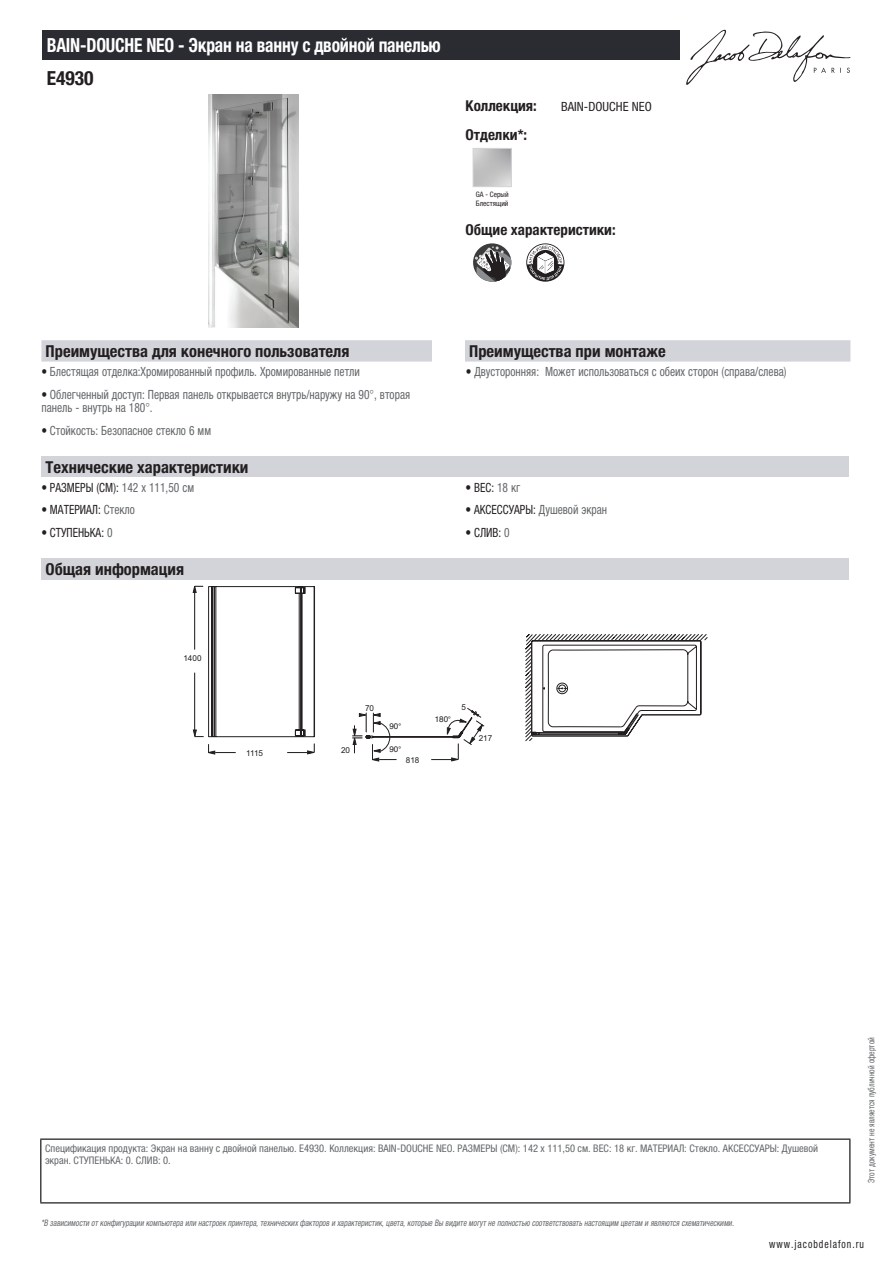
<style>
.page{position:relative;width:893px;height:1263px;background:#fff}
.page>*{position:absolute;margin:0;border:0;box-sizing:border-box;transform-origin:0 0}
.t1{font:700 condensed 19.5px "Helvetica Neue LTCYR";letter-spacing:-.01em;color:#fff;scale:.9 1}
.t2{font:700 condensed 19.5px "Helvetica Neue LTCYR";color:#231f20}
.t3{font:700 condensed 16.5px "Helvetica Neue LTCYR";color:#231f20}
.t4{font:700 condensed 15px "Helvetica Neue LTCYR";color:#231f20}
.t5{font:condensed 12.75px/13.5px "Helvetica Neue LTCYR";color:#626568;scale:.9 1}
.t6{font:condensed 12.75px "Helvetica Neue LTCYR";color:#231f20;scale:.9 1}
.t7{font:condensed 12.75px "Helvetica Neue LTCYR";color:#231f20}
.t8{font:condensed 11.25px "Helvetica Neue LTCYR";letter-spacing:.1em;color:#231f20;scale:.87 1}
.t9{font:condensed 10.5px/12px "Helvetica Neue LTCYR";color:#626568}
.t10{font:italic condensed 9px "Helvetica Neue LTCYR";color:#626568;scale:.87 1}
.t11{font:condensed 9px "Helvetica Neue LTCYR";color:#626568;scale:.87 1}
.t12{font:8.1px "Arial";color:#231f20}
.t13{font:8.1px "Helvetica";color:#231f20}
.t14{font:condensed 7.5px/9px "Helvetica Neue LTCYR";color:#231f20}
.s1{color:#231f20}
.s2{color:#626568}
</style>
<div class="page">
<svg style="left:686px;top:30px;width:164px;height:55px"></svg>
<img style="left:209px;top:95px;width:89px;height:232px">
<div style="left:473px;top:148px;width:39px;height:39px;border:1px solid #d3d4da"></div>
<svg style="left:473px;top:243px;width:38px;height:39px"></svg>
<svg style="left:475px;top:246px;width:36px;height:36px"></svg>
<svg style="left:526px;top:243px;width:38px;height:39px"></svg>
<div style="left:41px;top:340px;width:809px;height:22px;background:#d3d4da"></div>
<div style="left:432px;top:340px;width:33px;height:22px;background:#fff"></div>
<div style="left:41px;top:456px;width:808px;height:21px;background:#d3d4da"></div>
<div style="left:41px;top:558px;width:808px;height:22px;background:#d3d4da"></div>
<svg style="left:525px;top:634px;width:182px;height:107px"></svg>
<div style="left:43px;top:30px;width:637px;height:30px;background:#2a2c32"></div>
<hr style="left:40px;top:1138px;width:810px;height:2px;background:#040503">
<hr style="left:40px;top:1140px;width:1px;height:62px;background:#040503">
<hr style="left:849px;top:1140px;width:1px;height:62px;background:#040503">
<hr style="left:40px;top:1202px;width:810px;height:1px;background:#040503">
<svg style="left:193px;top:585px;width:292px;height:176px"></svg>
<h1 class="t1" style="left:47px;top:34px;width:439px">BAIN-DOUCHE NEO - Экран на ванну с двойной панелью</h1>
<h1 class="t2" style="left:47px;top:67px;width:48px">E4930</h1>
<p class="t4" style="left:466px;top:97px;width:73px">Коллекция:</p>
<p class="t7" style="left:561px;top:99px;width:92px">BAIN-DOUCHE NEO</p>
<p class="t4" style="left:466px;top:126px;width:63px">Отделки*:</p>
<p class="t14" style="left:476px;top:190px;width:34px">GA - Серый<br>Блестящий</p>
<p class="t4" style="left:466px;top:221px;width:152px">Общие характеристики:</p>
<p class="t3" style="left:46px;top:342px;width:305px">Преимущества для конечного пользователя</p>
<p class="t3" style="left:469px;top:342px;width:198px">Преимущества при монтаже</p>
<p class="t5" style="left:41px;top:365px;width:355px"><span class="s1">•</span> Блестящая отделка:Хромированный профиль. Хромированные петли</p>
<p class="t5" style="left:466px;top:365px;width:358px"><span class="s1">•</span> Двусторонняя: Может использоваться с обеих сторон (справа/слева)</p>
<p class="t5" style="left:41px;top:387px;width:411px"><span class="s1">•</span> Облегченный доступ: Первая панель открывается внутрь/наружу на 90°, вторая панель - внутрь на 180°.</p>
<p class="t5" style="left:41px;top:424px;width:190px"><span class="s1">•</span> Стойкость: Безопасное стекло 6 мм</p>
<p class="t3" style="left:46px;top:458px;width:204px">Технические характеристики</p>
<p class="t6" style="left:41px;top:480px;width:171px">• РАЗМЕРЫ (СМ): <span class="s2">142 x 111,50 см</span></p>
<p class="t6" style="left:466px;top:480px;width:62px">• ВЕС: <span class="s2">18 кг</span></p>
<p class="t6" style="left:41px;top:503px;width:106px">• МАТЕРИАЛ: <span class="s2">Стекло</span></p>
<p class="t6" style="left:466px;top:503px;width:159px">• АКСЕССУАРЫ: <span class="s2">Душевой экран</span></p>
<p class="t6" style="left:41px;top:525px;width:81px">• СТУПЕНЬКА: <span class="s2">0</span></p>
<p class="t6" style="left:466px;top:525px;width:51px">• СЛИВ: <span class="s2">0</span></p>
<p class="t3" style="left:46px;top:560px;width:140px">Общая информация</p>
<p class="t12" style="left:183px;top:653px;width:20px">1400</p>
<p class="t12" style="left:246px;top:748px;width:18px">1115</p>
<p class="t12" style="left:341px;top:745px;width:11px">20</p>
<p class="t12" style="left:365px;top:703px;width:11px">70</p>
<p class="t13" style="left:389px;top:719px;width:11px">90</p>
<p class="t13" style="left:389px;top:742px;width:11px">90</p>
<p class="t12" style="left:406px;top:755px;width:15px">818</p>
<p class="t13" style="left:435px;top:713px;width:15px">180</p>
<p class="t12" style="left:461px;top:702px;width:6px">5</p>
<p class="t12" style="left:479px;top:732px;width:15px">217</p>
<p class="t9" style="left:45px;top:1142px;width:774px">Спецификация продукта: Экран на ванну с двойной панелью. E4930. Коллекция: BAIN-DOUCHE NEO. РАЗМЕРЫ (СМ): 142 x 111,50 см. ВЕС: 18 кг. МАТЕРИАЛ: Стекло. АКСЕССУАРЫ: Душевой экран. СТУПЕНЬКА: 0. СЛИВ: 0.</p>
<p class="t10" style="left:41px;top:1218px;width:800px">*В зависимости отконфигурации компьютера или настроек принтера,техническихфакторов и характеристик,цвета,которые Вы видите могутне полностью соответствоватьнастоящим цветам и являются схематическими.</p>
<p class="t11" style="left:866px;top:1183px;width:169px;rotate:-90deg">Этот документ не является публичной офертой</p>
<p class="t8" style="left:769px;top:1237px;width:110px">www.jacobdelafon.ru</p>
</div>
